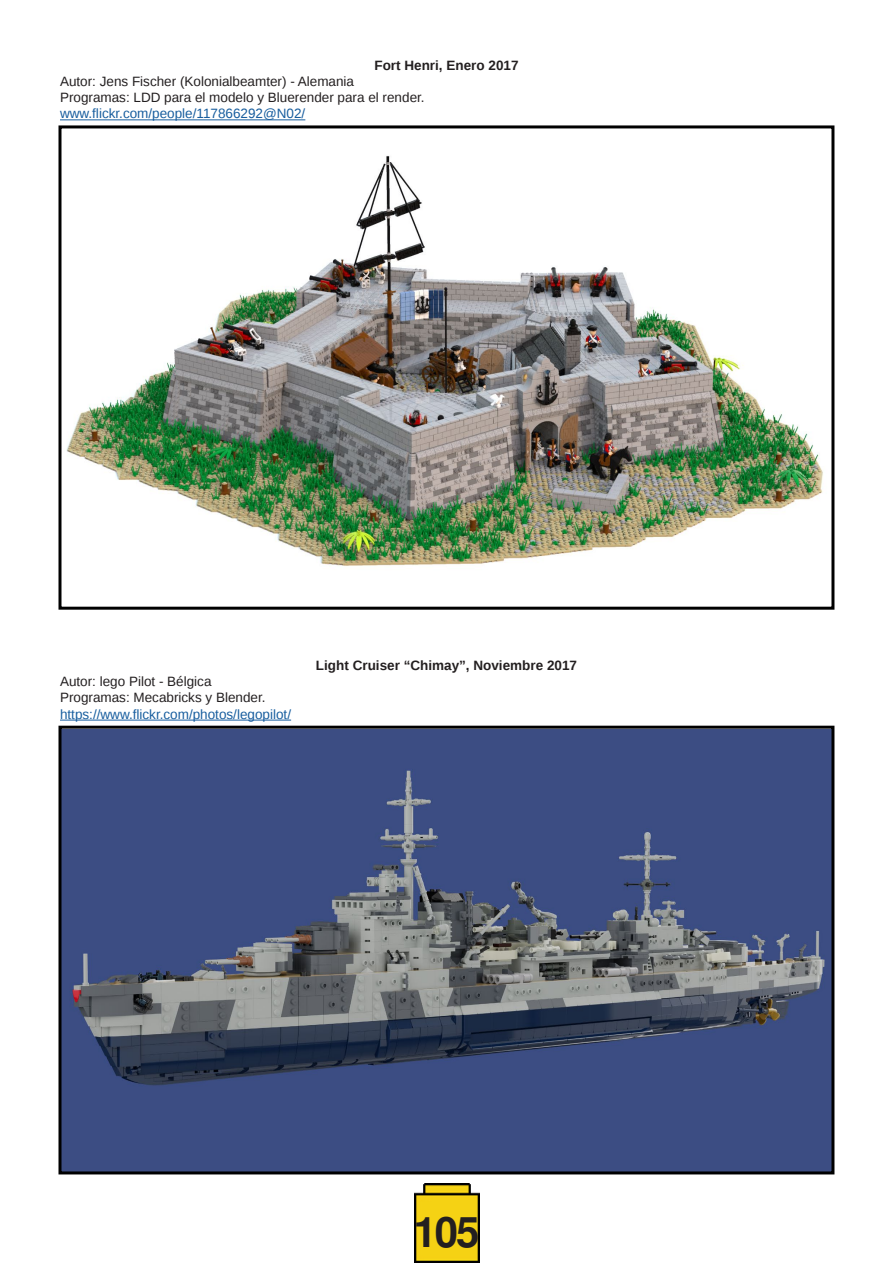
<style>
.page{position:relative;width:893px;height:1263px;background:#fff}
.page>*{position:absolute;margin:0;border:0;box-sizing:border-box;transform-origin:0 0}
.t1{font:700 42px "Free Sans";color:#231f20}
.t2{font:13.5px/16.2px "Liberation Sans";color:#231f20}
.t3{font:13.5px "Liberation Sans";color:#175d9e}
.t4{font:700 13.5px "Liberation Sans";color:#231f20}
</style>
<div class="page">
<hr style="left:60px;top:119px;width:245px;height:1px;background:#175d9e">
<hr style="left:60px;top:720px;width:231px;height:1px;background:#175d9e">
<img style="left:66px;top:156px;width:757px;height:410px">
<div style="left:58px;top:125px;width:776px;height:485px;border:3px solid #000"></div>
<img style="left:62px;top:730px;width:768px;height:440px">
<div style="left:58px;top:726px;width:776px;height:448px;border:3px solid #000"></div>
<img style="left:414px;top:1183px;width:66px;height:80px">
<p class="t4" style="left:374px;top:58px;width:146px">Fort Henri, Enero 2017</p>
<p class="t2" style="left:60px;top:73px;width:366px">Autor: Jens Fischer (Kolonialbeamter) - Alemania<br>Programas: LDD para el modelo y Bluerender para el render.</p>
<p class="t3" style="left:60px;top:106px;width:247px">www.flickr.com/people/117866292@N02/</p>
<p class="t2" style="left:60px;top:673px;width:207px">Autor: lego Pilot - Bélgica<br>Programas: Mecabricks y Blender.</p>
<p class="t3" style="left:60px;top:706px;width:233px">https://www.flickr.com/photos/legopilot/</p>
<p class="t4" style="left:316px;top:658px;width:263px">Light Cruiser “Chimay”, Noviembre 2017</p>
<h1 class="t1" style="left:413px;top:1199px;width:68px">105</h1>
</div>
